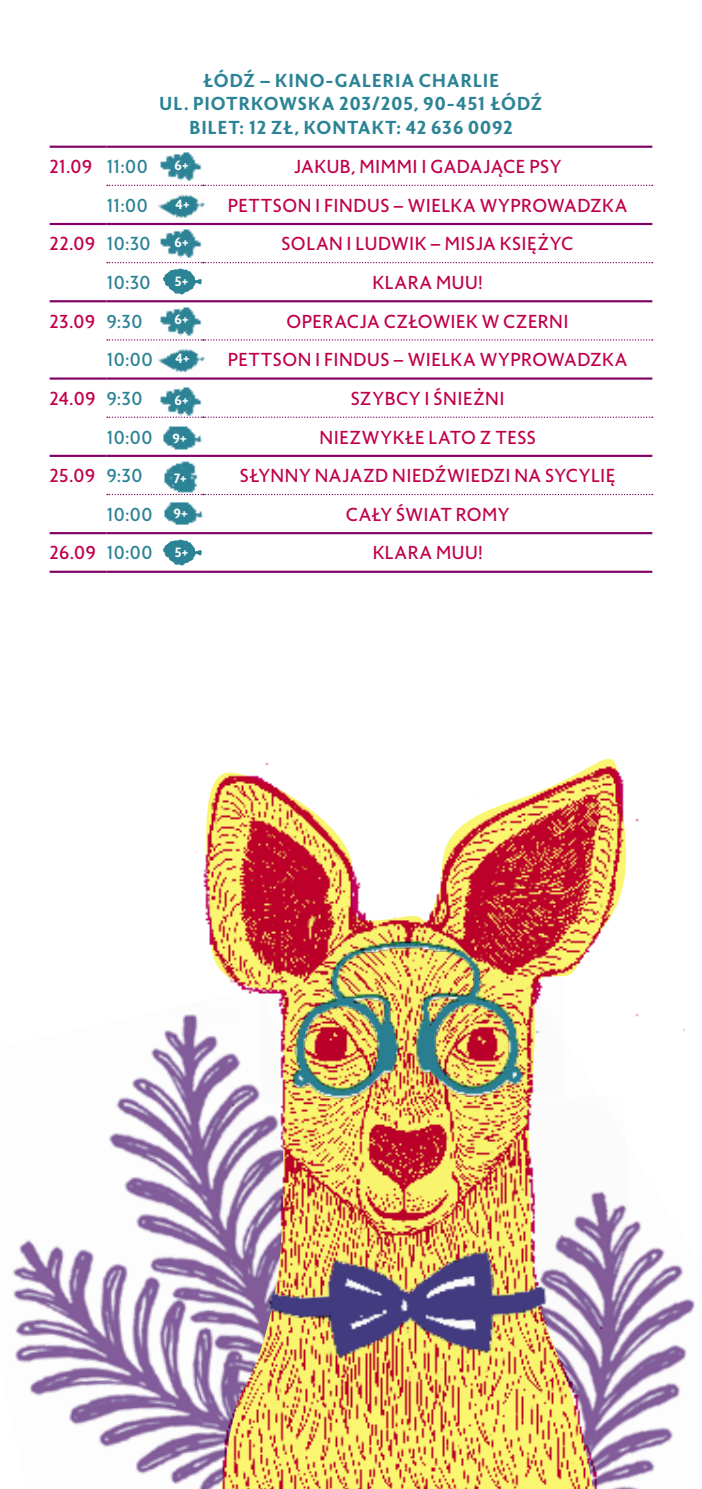
<style>
.page{position:relative;width:702px;height:1489px;background:#fff}
.page>*{position:absolute;margin:0;border:0;box-sizing:border-box;transform-origin:0 0}
.t1{font:17.5px "Zigfrid";letter-spacing:.025em;color:#c0004a}
.t2{font:500 17.5px/24px "Zigfrid";letter-spacing:.055em;color:#2b8395;text-align:center}
.t3{font:17.5px "Zigfrid";letter-spacing:.01em;color:#2b8395}
.t4{font:500 12.5px "Zigfrid";color:#fff}
.s1{color:#2b8395}
</style>
<div class="page">
<img style="left:12px;top:1030px;width:163px;height:454px">
<svg style="left:50px;top:145px;width:602px;height:390px"></svg>
<hr style="left:50px;top:146px;width:56px;height:2px;background:#810065">
<hr style="left:106px;top:146px;width:97px;height:2px;background:#810065">
<hr style="left:203px;top:146px;width:449px;height:2px;background:#810065">
<svg style="left:107px;top:185px;width:545px;height:1px"></svg>
<hr style="left:50px;top:223px;width:56px;height:2px;background:#810065">
<hr style="left:106px;top:223px;width:97px;height:2px;background:#810065">
<hr style="left:203px;top:223px;width:449px;height:2px;background:#810065">
<hr style="left:50px;top:300px;width:56px;height:2px;background:#810065">
<hr style="left:106px;top:300px;width:97px;height:2px;background:#810065">
<hr style="left:203px;top:300px;width:449px;height:2px;background:#810065">
<svg style="left:107px;top:339px;width:545px;height:1px"></svg>
<hr style="left:50px;top:377px;width:56px;height:2px;background:#810065">
<hr style="left:106px;top:377px;width:97px;height:2px;background:#810065">
<hr style="left:203px;top:377px;width:449px;height:2px;background:#810065">
<svg style="left:107px;top:416px;width:545px;height:2px"></svg>
<hr style="left:50px;top:455px;width:56px;height:2px;background:#810065">
<hr style="left:106px;top:455px;width:97px;height:2px;background:#810065">
<hr style="left:203px;top:455px;width:449px;height:2px;background:#810065">
<svg style="left:107px;top:494px;width:545px;height:1px"></svg>
<hr style="left:50px;top:532px;width:56px;height:2px;background:#810065">
<hr style="left:50px;top:570px;width:56px;height:3px;background:#810065">
<hr style="left:106px;top:532px;width:97px;height:2px;background:#810065">
<hr style="left:106px;top:570px;width:97px;height:3px;background:#810065">
<hr style="left:203px;top:532px;width:449px;height:2px;background:#810065">
<hr style="left:203px;top:570px;width:449px;height:3px;background:#810065">
<img style="left:149px;top:175px;width:60px;height:55px">
<img style="left:149px;top:329px;width:60px;height:55px">
<img style="left:161px;top:422px;width:44px;height:32px">
<img style="left:162px;top:497px;width:44px;height:32px">
<img style="left:158px;top:148px;width:52px;height:37px">
<img style="left:158px;top:225px;width:52px;height:37px">
<img style="left:158px;top:303px;width:52px;height:37px">
<img style="left:158px;top:383px;width:52px;height:37px">
<img style="left:161px;top:461px;width:44px;height:31px">
<svg style="left:107px;top:262px;width:545px;height:34px"></svg>
<svg style="left:163px;top:539px;width:39px;height:27px"></svg>
<img style="left:175px;top:763px;width:509px;height:725px">
<img style="left:201px;top:1095px;width:441px;height:347px">
<img style="left:201px;top:1095px;width:440px;height:323px">
<img style="left:258px;top:909px;width:306px;height:194px">
<p class="t2" style="left:160px;top:68px;width:384px">ŁÓDŹ – KINO-GALERIA CHARLIE<br>UL. PIOTRKOWSKA 203/205, 90-451 ŁÓDŹ<br>BILET: 12 ZŁ, KONTAKT: 42 636 0092</p>
<p class="t1" style="left:50px;top:155px;width:100px">21.09 <span class="s1">11:00</span></p>
<p class="t1" style="left:294px;top:155px;width:269px">JAKUB, MIMMI I GADAJĄCE PSY</p>
<p class="t3" style="left:106px;top:194px;width:43px">11:00</p>
<p class="t1" style="left:228px;top:194px;width:401px">PETTSON I FINDUS – WIELKA WYPROWADZKA</p>
<p class="t1" style="left:50px;top:232px;width:102px">22.09 <span class="s1">10:30</span></p>
<p class="t1" style="left:281px;top:232px;width:294px">SOLAN I LUDWIK – MISJA KSIĘŻYC</p>
<p class="t3" style="left:106px;top:271px;width:46px">10:30</p>
<p class="t1" style="left:372px;top:271px;width:111px">KLARA MUU!</p>
<p class="t1" style="left:50px;top:310px;width:94px">23.09 <span class="s1">9:30</span></p>
<p class="t1" style="left:286px;top:310px;width:283px">OPERACJA CZŁOWIEK W CZERNI</p>
<p class="t3" style="left:106px;top:348px;width:48px">10:00</p>
<p class="t1" style="left:228px;top:348px;width:401px">PETTSON I FINDUS – WIELKA WYPROWADZKA</p>
<p class="t1" style="left:50px;top:387px;width:94px">24.09 <span class="s1">9:30</span></p>
<p class="t1" style="left:350px;top:387px;width:155px">SZYBCY I ŚNIEŻNI</p>
<p class="t3" style="left:106px;top:426px;width:48px">10:00</p>
<p class="t1" style="left:319px;top:426px;width:218px">NIEZWYKŁE LATO Z TESS</p>
<p class="t1" style="left:50px;top:464px;width:94px">25.09 <span class="s1">9:30</span></p>
<p class="t1" style="left:240px;top:464px;width:377px">SŁYNNY NAJAZD NIEDŹWIEDZI NA SYCYLIĘ</p>
<p class="t3" style="left:106px;top:503px;width:48px">10:00</p>
<p class="t1" style="left:346px;top:503px;width:165px">CAŁY ŚWIAT ROMY</p>
<p class="t1" style="left:50px;top:541px;width:104px">26.09 <span class="s1">10:00</span></p>
<p class="t1" style="left:372px;top:541px;width:111px">KLARA MUU!</p>
<p class="t4" style="left:174px;top:157px;width:16px">6+</p>
<p class="t4" style="left:175px;top:196px;width:16px">4+</p>
<p class="t4" style="left:174px;top:234px;width:16px">6+</p>
<p class="t4" style="left:175px;top:272px;width:15px">5+</p>
<p class="t4" style="left:174px;top:311px;width:16px">6+</p>
<p class="t4" style="left:175px;top:350px;width:16px">4+</p>
<p class="t4" style="left:174px;top:391px;width:16px">6+</p>
<p class="t4" style="left:172px;top:430px;width:16px">9+</p>
<p class="t4" style="left:174px;top:469px;width:14px">7+</p>
<p class="t4" style="left:173px;top:505px;width:16px">9+</p>
<p class="t4" style="left:175px;top:543px;width:15px">5+</p>
</div>
